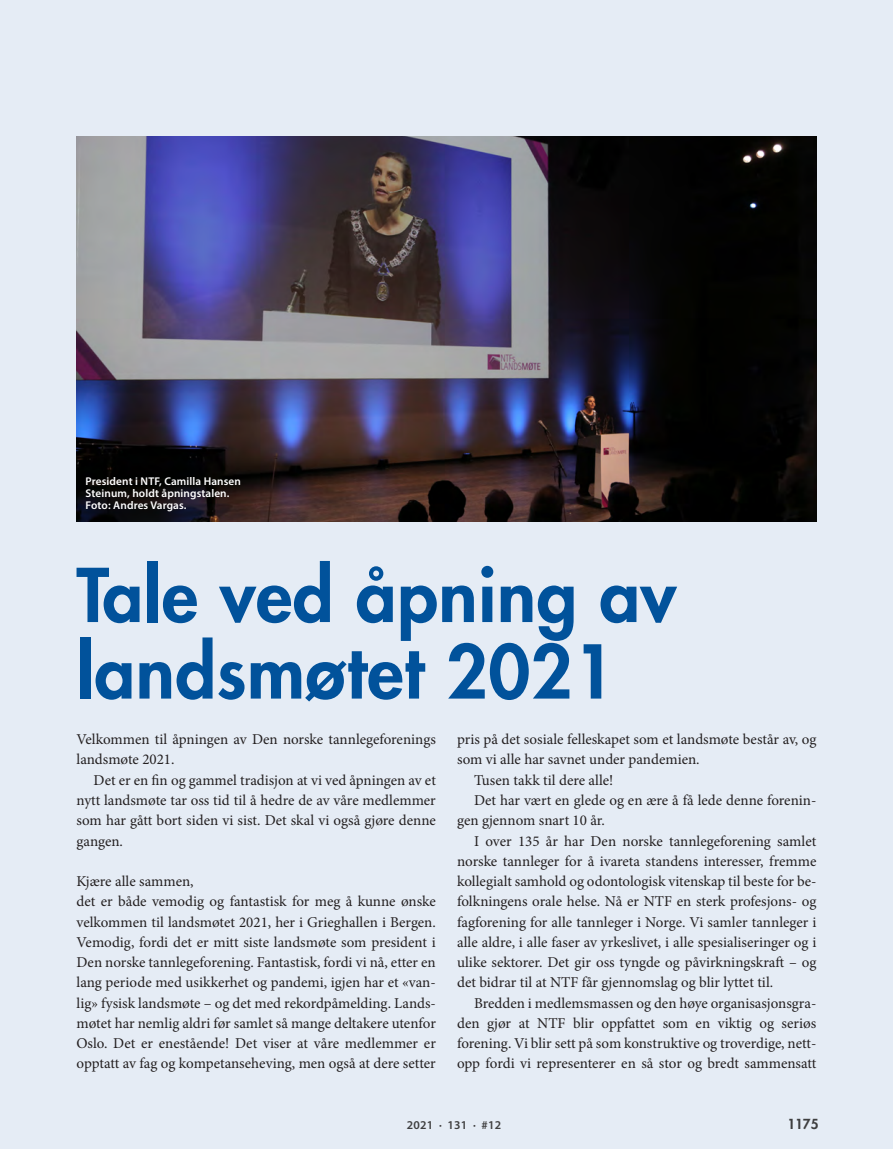
<style>
.page{position:relative;width:893px;height:1149px;background:#fff}
.page>*{position:absolute;margin:0;border:0;box-sizing:border-box;transform-origin:0 0}
.t1{font:800 72px/76.5px "Futura Std";letter-spacing:.01em;color:#01529b}
.t2{font:15px/20.2px "Minion Pro";color:#231f20}
.t3{font:800 13.5px "Futura Std";color:#3e3e3f}
.t4{font:600 12px "Myriad Pro";letter-spacing:.02em;color:#3e3e3f}
.t5{font:600 11.25px/12px "Myriad Pro";letter-spacing:.01em;color:#fff}
</style>
<div class="page">
<div style="left:0;top:0;width:893px;height:1148px;background:#e5ecf5"></div>
<img style="left:76px;top:136px;width:741px;height:385px">
<p class="t5" style="left:86px;top:474px;width:157px">President i NTF, Camilla Hansen<br>Steinum, holdt åpningstalen.<br>Foto: Andres Vargas.</p>
<h1 class="t1" style="left:77px;top:557px;width:601px">Tale ved åpning av landsmøtet 2021</h1>
<p class="t2" style="left:77px;top:729px;width:361px">Velkommen til åpningen av Den norske tannlegeforenings landsmøte 2021.</p>
<p class="t2" style="left:77px;top:769px;width:361px;text-align:justify;text-indent:17px">Det er en fin og gammel tradisjon at vi ved åpningen av et nytt landsmøte tar oss tid til å hedre de av våre medlemmer som har gått bort siden vi sist. Det skal vi også gjøre denne gangen.</p>
<p class="t2" style="left:77px;top:870px;width:361px">Kjære alle sammen,<br>det er både vemodig og fantastisk for meg å kunne ønske velkommen til landsmøtet 2021, her i Grieghallen i Bergen.<br>Vemodig, fordi det er mitt siste landsmøte som president i Den norske tannlegeforening. Fantastisk, fordi vi nå, etter en lang periode med usikkerhet og pandemi, igjen har et «van&shy;lig» fysisk landsmøte – og det med rekordpåmelding. Lands&shy;møtet har nemlig aldri før samlet så mange deltakere utenfor Oslo. Det er enestående! Det viser at våre medlemmer er opptatt av fag og kompetanseheving, men også at dere setter</p>
<p class="t2" style="left:457px;top:729px;width:361px">pris på det sosiale felleskapet som et landsmøte består av, og</p>
<p class="t2" style="left:457px;top:749px;width:244px">som vi alle har savnet under pandemien.</p>
<p class="t2" style="left:474px;top:769px;width:141px">Tusen takk til dere alle!</p>
<p class="t2" style="left:474px;top:789px;width:344px">Det har vært en glede og en ære å få lede denne forenin-</p>
<p class="t2" style="left:457px;top:810px;width:149px">gen gjennom snart 10 år.</p>
<p class="t2" style="left:474px;top:830px;width:344px">I over 135 år har Den norske tannlegeforening samlet</p>
<p class="t2" style="left:457px;top:850px;width:361px">norske tannleger for å ivareta standens interesser, fremme</p>
<p class="t2" style="left:457px;top:870px;width:361px">kollegialt samhold og odontologisk vitenskap til beste for be-</p>
<p class="t2" style="left:457px;top:891px;width:361px">folkningens orale helse. Nå er NTF en sterk profesjons- og</p>
<p class="t2" style="left:457px;top:911px;width:361px">fagforening for alle tannleger i Norge. Vi samler tannleger i</p>
<p class="t2" style="left:457px;top:931px;width:361px">alle aldre, i alle faser av yrkeslivet, i alle spesialiseringer og i</p>
<p class="t2" style="left:457px;top:951px;width:361px">ulike sektorer. Det gir oss tyngde og påvirkningskraft – og</p>
<p class="t2" style="left:457px;top:972px;width:318px">det bidrar til at NTF får gjennomslag og blir lyttet til.</p>
<p class="t2" style="left:474px;top:992px;width:344px">Bredden i medlemsmassen og den høye organisasjonsgra-</p>
<p class="t2" style="left:457px;top:1012px;width:361px">den gjør at NTF blir oppfattet som en viktig og seriøs</p>
<p class="t2" style="left:457px;top:1032px;width:361px">forening. Vi blir sett på som konstruktive og troverdige, nett-</p>
<p class="t2" style="left:457px;top:1053px;width:361px">opp fordi vi representerer en så stor og bredt sammensatt</p>
<p class="t4" style="left:407px;top:1117px;width:96px">2021 · 131 · #12</p>
<p class="t3" style="left:787px;top:1115px;width:33px">1175</p>
</div>
